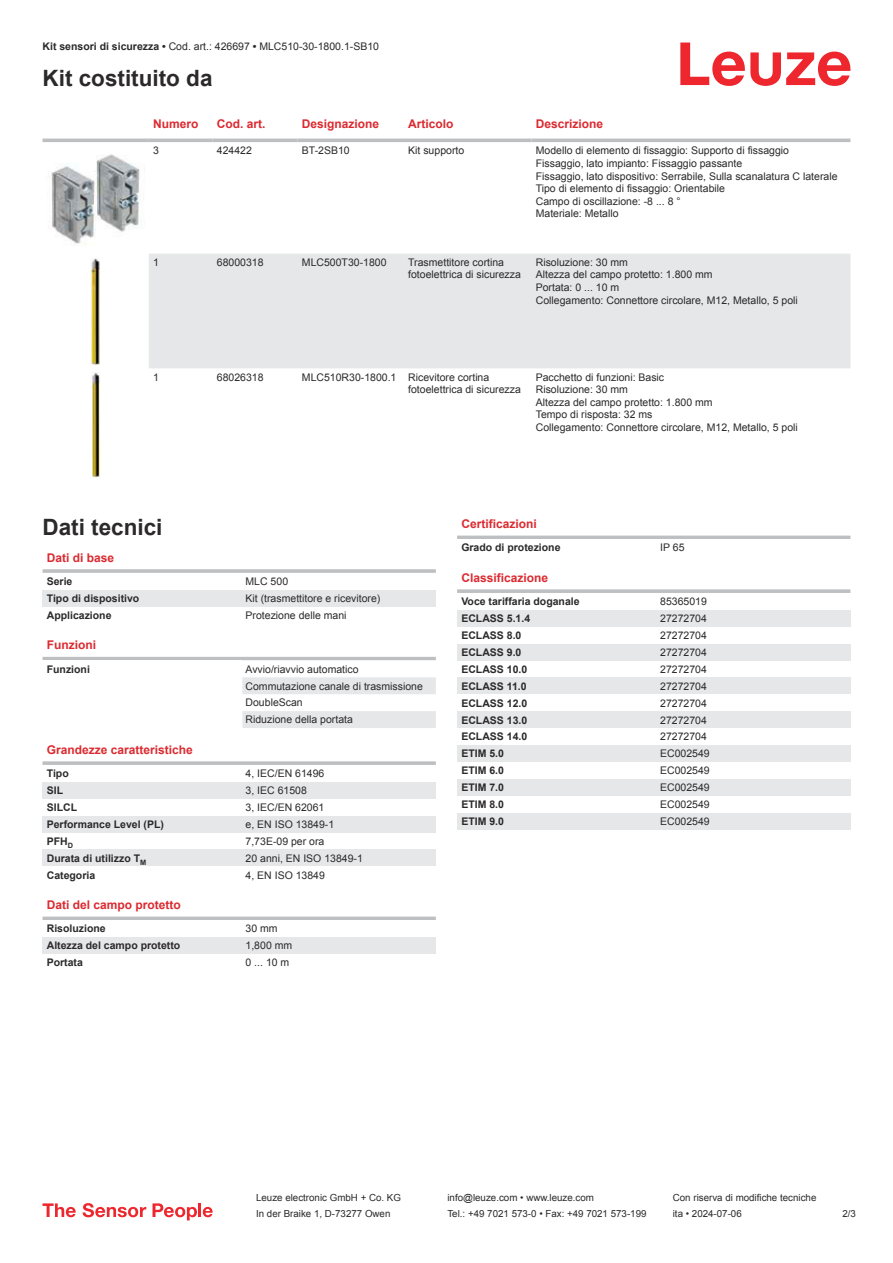
<style>
.page{position:relative;width:893px;height:1263px;background:#fff}
.page>*{position:absolute;margin:0;border:0;box-sizing:border-box;transform-origin:0 0}
.t1{font:700 22.5px "Arial";color:#2b292a}
.t2{font:700 12px "Arial";color:#db2a30}
.t3{font:10.5px/12.6px "Arial";color:#2b292a}
.t4{font:700 10.5px "Arial";color:#2b292a}
.t5{font:9.75px "Arial";color:#2b292a}
.s1{font-weight:700}
</style>
<div class="page">
<svg style="left:680px;top:43px;width:170px;height:43px"></svg>
<svg style="left:43px;top:138px;width:807px;height:235px"></svg>
<div style="left:149px;top:254px;width:701px;height:114px;background:#e6e7e9"></div>
<hr style="left:43px;top:139px;width:106px;height:3px;background:#bdbfc1">
<hr style="left:149px;top:139px;width:64px;height:3px;background:#bdbfc1">
<hr style="left:213px;top:139px;width:85px;height:3px;background:#bdbfc1">
<hr style="left:298px;top:139px;width:106px;height:3px;background:#bdbfc1">
<hr style="left:404px;top:139px;width:128px;height:3px;background:#bdbfc1">
<hr style="left:532px;top:139px;width:318px;height:3px;background:#bdbfc1">
<img style="left:47px;top:146px;width:98px;height:103px">
<img style="left:91px;top:258px;width:9px;height:106px">
<img style="left:92px;top:373px;width:9px;height:105px">
<hr style="left:43px;top:569px;width:393px;height:4px;background:#c6c8ca">
<div style="left:43px;top:590px;width:199px;height:17px;background:#e6e7e9"></div>
<div style="left:242px;top:590px;width:194px;height:17px;background:#e6e7e9"></div>
<hr style="left:43px;top:657px;width:393px;height:3px;background:#bdbfc1">
<svg style="left:242px;top:660px;width:194px;height:68px"></svg>
<svg style="left:43px;top:761px;width:393px;height:4px;fill:#c1c3c4"></svg>
<div style="left:43px;top:782px;width:199px;height:17px;background:#e6e7e9"></div>
<div style="left:242px;top:782px;width:194px;height:17px;background:#e6e7e9"></div>
<div style="left:43px;top:816px;width:199px;height:16px;background:#e6e7e9"></div>
<div style="left:242px;top:816px;width:194px;height:16px;background:#e6e7e9"></div>
<div style="left:43px;top:849px;width:199px;height:17px;background:#e6e7e9"></div>
<div style="left:242px;top:849px;width:194px;height:17px;background:#e6e7e9"></div>
<svg style="left:43px;top:916px;width:393px;height:4px;fill:#bdbfc1"></svg>
<div style="left:43px;top:937px;width:199px;height:17px;background:#e6e7e9"></div>
<div style="left:242px;top:937px;width:194px;height:17px;background:#e6e7e9"></div>
<hr style="left:457px;top:536px;width:393px;height:3px;background:#bdbfc1">
<svg style="left:457px;top:589px;width:393px;height:4px;fill:#bfc1c3"></svg>
<div style="left:457px;top:610px;width:200px;height:17px;background:#e6e7e9"></div>
<div style="left:657px;top:610px;width:193px;height:17px;background:#e6e7e9"></div>
<div style="left:457px;top:644px;width:200px;height:16px;background:#e6e7e9"></div>
<div style="left:657px;top:644px;width:193px;height:17px;background:#e6e7e9"></div>
<div style="left:457px;top:677px;width:200px;height:17px;background:#e6e7e9"></div>
<div style="left:657px;top:677px;width:193px;height:17px;background:#e6e7e9"></div>
<div style="left:457px;top:711px;width:200px;height:17px;background:#e6e7e9"></div>
<div style="left:657px;top:711px;width:193px;height:17px;background:#e6e7e9"></div>
<div style="left:457px;top:745px;width:200px;height:17px;background:#e6e7e9"></div>
<div style="left:657px;top:745px;width:193px;height:17px;background:#e6e7e9"></div>
<div style="left:457px;top:779px;width:200px;height:17px;background:#e6e7e9"></div>
<div style="left:657px;top:779px;width:193px;height:17px;background:#e6e7e9"></div>
<div style="left:457px;top:813px;width:200px;height:17px;background:#e6e7e9"></div>
<div style="left:657px;top:813px;width:193px;height:17px;background:#e6e7e9"></div>
<svg style="left:43px;top:1203px;width:33px;height:14px"></svg>
<svg style="left:83px;top:1203px;width:63px;height:14px"></svg>
<svg style="left:153px;top:1203px;width:44px;height:17px"></svg>
<hr style="left:198px;top:1203px;width:3px;height:14px;background:#ed272d">
<svg style="left:203px;top:1207px;width:10px;height:10px"></svg>
<p class="t3" style="left:43px;top:41px;width:338px"><span class="s1">Kit sensori di sicurezza •</span> Cod. art.: 426697 <span class="s1">•</span> MLC510-30-1800.1-SB10</p>
<h1 class="t1" style="left:43px;top:70px;width:172px">Kit costituito da</h1>
<p class="t2" style="left:153px;top:119px;width:47px">Numero</p>
<p class="t2" style="left:217px;top:119px;width:50px">Cod. art.</p>
<p class="t2" style="left:302px;top:119px;width:79px">Designazione</p>
<p class="t2" style="left:408px;top:119px;width:47px">Articolo</p>
<p class="t2" style="left:536px;top:119px;width:69px">Descrizione</p>
<p class="t3" style="left:153px;top:145px;width:7px">3</p>
<p class="t3" style="left:217px;top:145px;width:37px">424422</p>
<p class="t3" style="left:302px;top:145px;width:49px">BT-2SB10</p>
<p class="t3" style="left:408px;top:145px;width:58px">Kit supporto</p>
<p class="t3" style="left:536px;top:145px;width:303px">Modello di elemento di fissaggio: Supporto di fissaggio Fissaggio, lato impianto: Fissaggio passante<br>Fissaggio, lato dispositivo: Serrabile, Sulla scanalatura C laterale Tipo di elemento di fissaggio: Orientabile<br>Campo di oscillazione: -8 ... 8 °<br>Materiale: Metallo</p>
<p class="t3" style="left:153px;top:257px;width:7px">1</p>
<p class="t3" style="left:217px;top:257px;width:48px">68000318</p>
<p class="t3" style="left:302px;top:257px;width:86px">MLC500T30-1800</p>
<p class="t3" style="left:408px;top:257px;width:114px">Trasmettitore cortina fotoelettrica di sicurezza</p>
<p class="t3" style="left:536px;top:257px;width:264px">Risoluzione: 30 mm<br>Altezza del campo protetto: 1.800 mm<br>Portata: 0 ... 10 m<br>Collegamento: Connettore circolare, M12, Metallo, 5 poli</p>
<p class="t3" style="left:153px;top:372px;width:7px">1</p>
<p class="t3" style="left:217px;top:372px;width:48px">68026318</p>
<p class="t3" style="left:408px;top:372px;width:114px;text-indent:-106px">MLC510R30-1800.1 Ricevitore cortina fotoelettrica di sicurezza</p>
<p class="t3" style="left:536px;top:372px;width:264px">Pacchetto di funzioni: Basic<br>Risoluzione: 30 mm<br>Altezza del campo protetto: 1.800 mm<br>Tempo di risposta: 32 ms<br>Collegamento: Connettore circolare, M12, Metallo, 5 poli</p>
<h1 class="t1" style="left:43px;top:519px;width:122px">Dati tecnici</h1>
<p class="t2" style="left:47px;top:553px;width:69px">Dati di base</p>
<p class="t4" style="left:47px;top:577px;width:27px">Serie</p>
<p class="t3" style="left:246px;top:576px;width:44px">MLC 500</p>
<p class="t4" style="left:47px;top:594px;width:94px">Tipo di dispositivo</p>
<p class="t3" style="left:246px;top:593px;width:136px">Kit (trasmettitore e ricevitore)</p>
<p class="t4" style="left:47px;top:611px;width:66px">Applicazione</p>
<p class="t3" style="left:246px;top:610px;width:102px">Protezione delle mani</p>
<p class="t2" style="left:47px;top:640px;width:51px">Funzioni</p>
<p class="t4" style="left:47px;top:665px;width:45px">Funzioni</p>
<p class="t3" style="left:246px;top:661px;width:179px;line-height:17px">Avvio/riavvio automatico<br>Commutazione canale di trasmissione<br>DoubleScan<br>Riduzione della portata</p>
<p class="t2" style="left:47px;top:745px;width:148px">Grandezze caratteristiche</p>
<p class="t4" style="left:47px;top:769px;width:23px">Tipo</p>
<p class="t3" style="left:246px;top:768px;width:80px">4, IEC/EN 61496</p>
<p class="t4" style="left:47px;top:786px;width:18px">SIL</p>
<p class="t3" style="left:246px;top:785px;width:63px">3, IEC 61508</p>
<p class="t4" style="left:47px;top:803px;width:32px">SILCL</p>
<p class="t3" style="left:246px;top:802px;width:80px">3, IEC/EN 62061</p>
<p class="t4" style="left:47px;top:820px;width:119px">Performance Level (PL)</p>
<p class="t3" style="left:246px;top:819px;width:90px">e, EN ISO 13849-1</p>
<p class="t4" style="left:47px;top:837px;width:28px">PFH<sub>D</sub></p>
<p class="t3" style="left:246px;top:836px;width:80px">7,73E-09 per ora</p>
<p class="t4" style="left:47px;top:854px;width:101px">Durata di utilizzo T<sub>M</sub></p>
<p class="t3" style="left:246px;top:853px;width:119px">20 anni, EN ISO 13849-1</p>
<p class="t4" style="left:47px;top:871px;width:50px">Categoria</p>
<p class="t3" style="left:246px;top:869px;width:81px">4, EN ISO 13849</p>
<p class="t2" style="left:47px;top:900px;width:136px">Dati del campo protetto</p>
<p class="t4" style="left:47px;top:925px;width:60px">Risoluzione</p>
<p class="t3" style="left:246px;top:923px;width:34px">30 mm</p>
<p class="t4" style="left:47px;top:942px;width:135px">Altezza del campo protetto</p>
<p class="t3" style="left:246px;top:940px;width:48px">1,800 mm</p>
<p class="t4" style="left:47px;top:958px;width:38px">Portata</p>
<p class="t3" style="left:246px;top:957px;width:45px">0 ... 10 m</p>
<p class="t2" style="left:461px;top:519px;width:77px">Certificazioni</p>
<p class="t4" style="left:461px;top:544px;width:101px">Grado di protezione</p>
<p class="t3" style="left:660px;top:542px;width:26px">IP 65</p>
<p class="t2" style="left:461px;top:573px;width:88px">Classificazione</p>
<p class="t4" style="left:461px;top:597px;width:120px">Voce tariffaria doganale</p>
<p class="t3" style="left:660px;top:596px;width:48px">85365019</p>
<p class="t4" style="left:461px;top:614px;width:70px">ECLASS 5.1.4</p>
<p class="t3" style="left:660px;top:613px;width:48px">27272704</p>
<p class="t4" style="left:461px;top:631px;width:62px">ECLASS 8.0</p>
<p class="t3" style="left:660px;top:630px;width:48px">27272704</p>
<p class="t4" style="left:461px;top:648px;width:62px">ECLASS 9.0</p>
<p class="t3" style="left:660px;top:647px;width:48px">27272704</p>
<p class="t4" style="left:461px;top:665px;width:67px">ECLASS 10.0</p>
<p class="t3" style="left:660px;top:664px;width:48px">27272704</p>
<p class="t4" style="left:461px;top:682px;width:67px">ECLASS 11.0</p>
<p class="t3" style="left:660px;top:681px;width:48px">27272704</p>
<p class="t4" style="left:461px;top:699px;width:67px">ECLASS 12.0</p>
<p class="t3" style="left:660px;top:697px;width:48px">27272704</p>
<p class="t4" style="left:461px;top:716px;width:67px">ECLASS 13.0</p>
<p class="t3" style="left:660px;top:714px;width:48px">27272704</p>
<p class="t4" style="left:461px;top:733px;width:67px">ECLASS 14.0</p>
<p class="t3" style="left:660px;top:731px;width:48px">27272704</p>
<p class="t4" style="left:461px;top:750px;width:44px">ETIM 5.0</p>
<p class="t3" style="left:660px;top:748px;width:51px">EC002549</p>
<p class="t4" style="left:461px;top:766px;width:44px">ETIM 6.0</p>
<p class="t3" style="left:660px;top:765px;width:51px">EC002549</p>
<p class="t4" style="left:461px;top:783px;width:44px">ETIM 7.0</p>
<p class="t3" style="left:660px;top:782px;width:51px">EC002549</p>
<p class="t4" style="left:461px;top:800px;width:44px">ETIM 8.0</p>
<p class="t3" style="left:660px;top:799px;width:51px">EC002549</p>
<p class="t4" style="left:461px;top:817px;width:44px">ETIM 9.0</p>
<p class="t3" style="left:660px;top:816px;width:51px">EC002549</p>
<p class="t5" style="left:256px;top:1194px;width:146px">Leuze electronic GmbH + Co. KG</p>
<p class="t5" style="left:447px;top:1194px;width:148px">info@leuze.com • www.leuze.com</p>
<p class="t5" style="left:673px;top:1194px;width:145px">Con riserva di modifiche tecniche</p>
<p class="t5" style="left:256px;top:1210px;width:136px">In der Braike 1, D-73277 Owen</p>
<p class="t5" style="left:447px;top:1210px;width:201px">Tel.: +49 7021 573-0 • Fax: +49 7021 573-199</p>
<p class="t5" style="left:673px;top:1210px;width:70px">ita • 2024-07-06</p>
<p class="t5" style="left:842px;top:1210px;width:15px">2 /3</p>
</div>
